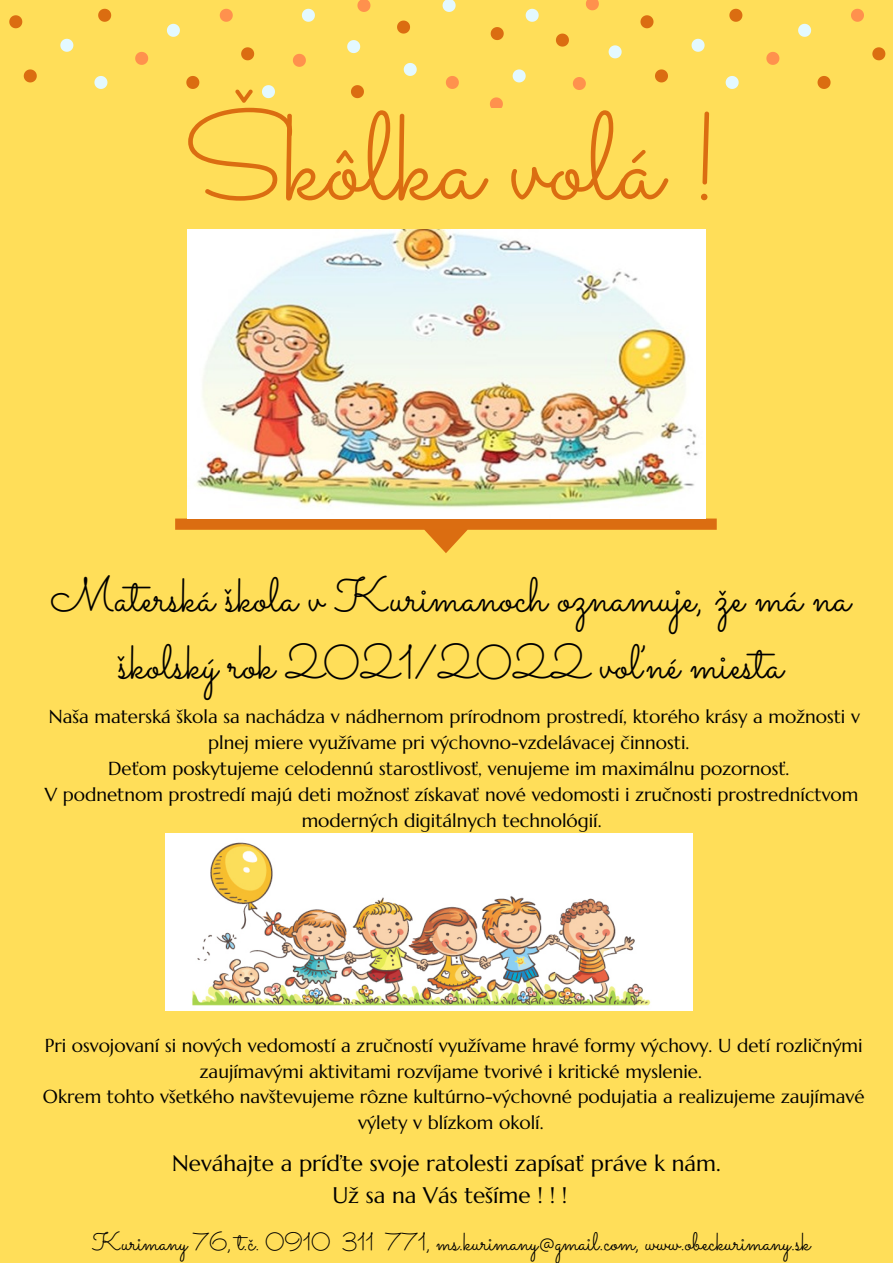
<style>
.page{position:relative;width:893px;height:1263px;background:#ffde59}
.page>*{position:absolute;margin:0;border:0;box-sizing:border-box;transform-origin:0 0}
.t1{font:123.6px "Sacramento";color:#db6d11}
.t2{font:48px/67px "Sacramento";color:#000;text-align:center}
.t3{font:25.35px "Sacramento";color:#000}
.t4{font:22.5px "Marcellus";color:#000}
.t5{font:18.75px/25.9px "Marcellus";color:#000;text-align:center}
</style>
<div class="page">
<svg style="left:175px;top:518px;width:542px;height:35px"></svg>
<svg style="left:98px;top:9px;width:13px;height:13px"></svg>
<svg style="left:186px;top:76px;width:13px;height:13px"></svg>
<svg style="left:241px;top:47px;width:13px;height:13px"></svg>
<svg style="left:351px;top:85px;width:13px;height:13px"></svg>
<svg style="left:9px;top:15px;width:13px;height:13px"></svg>
<svg style="left:24px;top:69px;width:13px;height:13px"></svg>
<svg style="left:397px;top:21px;width:13px;height:13px"></svg>
<svg style="left:220px;top:9px;width:13px;height:13px"></svg>
<svg style="left:293px;top:54px;width:13px;height:13px"></svg>
<svg style="left:357px;top:0;width:13px;height:12px"></svg>
<svg style="left:135px;top:52px;width:13px;height:13px"></svg>
<svg style="left:446px;top:76px;width:13px;height:13px"></svg>
<svg style="left:60px;top:39px;width:13px;height:13px"></svg>
<svg style="left:94px;top:76px;width:13px;height:13px"></svg>
<svg style="left:302px;top:9px;width:13px;height:13px"></svg>
<svg style="left:262px;top:85px;width:13px;height:13px"></svg>
<svg style="left:167px;top:24px;width:13px;height:13px"></svg>
<svg style="left:347px;top:40px;width:13px;height:13px"></svg>
<svg style="left:404px;top:63px;width:13px;height:13px"></svg>
<svg style="left:442px;top:0;width:13px;height:12px"></svg>
<svg style="left:729px;top:9px;width:13px;height:13px"></svg>
<svg style="left:817px;top:76px;width:13px;height:13px"></svg>
<svg style="left:872px;top:47px;width:13px;height:13px"></svg>
<svg style="left:640px;top:15px;width:13px;height:13px"></svg>
<svg style="left:655px;top:69px;width:13px;height:13px"></svg>
<svg style="left:556px;top:34px;width:13px;height:13px"></svg>
<svg style="left:491px;top:27px;width:13px;height:13px"></svg>
<svg style="left:851px;top:9px;width:13px;height:13px"></svg>
<svg style="left:573px;top:77px;width:13px;height:13px"></svg>
<svg style="left:490px;top:97px;width:13px;height:10px"></svg>
<svg style="left:586px;top:0;width:13px;height:10px"></svg>
<svg style="left:766px;top:52px;width:13px;height:13px"></svg>
<svg style="left:691px;top:39px;width:13px;height:13px"></svg>
<svg style="left:725px;top:76px;width:13px;height:13px"></svg>
<svg style="left:512px;top:69px;width:13px;height:13px"></svg>
<svg style="left:525px;top:9px;width:14px;height:13px"></svg>
<svg style="left:798px;top:24px;width:13px;height:13px"></svg>
<svg style="left:608px;top:45px;width:13px;height:13px"></svg>
<img style="left:188px;top:229px;width:517px;height:289px">
<img style="left:166px;top:833px;width:526px;height:177px">
<p class="t1" style="left:182px;top:83px;width:540px">Škôlka volá !</p>
<p class="t2" style="left:51px;top:561px;width:801px">Materská škola v Kurimanoch oznamuje, že má na školský rok 2021/2022 voľné miesta</p>
<p class="t5" style="left:49px;top:704px;width:812px">Naša materská škola sa nachádza v nádhernom prírodnom prostredí, ktorého krásy a možnosti v plnej miere využívame pri výchovno-vzdelávacej činnosti.</p>
<p class="t5" style="left:108px;top:756px;width:683px">Deťom poskytujeme celodennú starostlivosť, venujeme im maximálnu pozornosť.</p>
<p class="t5" style="left:45px;top:782px;width:815px">V podnetnom prostredí majú deti možnosť získavať nové vedomosti i zručnosti prostredníctvom moderných digitálnych technológií.</p>
<p class="t5" style="left:45px;top:1032px;width:819px">Pri osvojovaní si nových vedomostí a zručností využívame hravé formy výchovy. U detí rozličnými zaujímavými aktivitami rozvíjame tvorivé i kritické myslenie.</p>
<p class="t5" style="left:43px;top:1084px;width:823px">Okrem tohto všetkého navštevujeme rôzne kultúrno-výchovné podujatia a realizujeme zaujímavé výlety v blízkom okolí.</p>
<p class="t4" style="left:172px;top:1149px;width:550px">Neváhajte a príďte svoje ratolesti zapísať práve k nám.</p>
<p class="t4" style="left:332px;top:1181px;width:236px">Už sa na Vás tešíme ! ! !</p>
<p class="t3" style="left:92px;top:1226px;width:720px">Kurimany 76, t.č. 0910 311 771, ms.kurimany@gmail.com, www.obeckurimany.sk</p>
</div>
